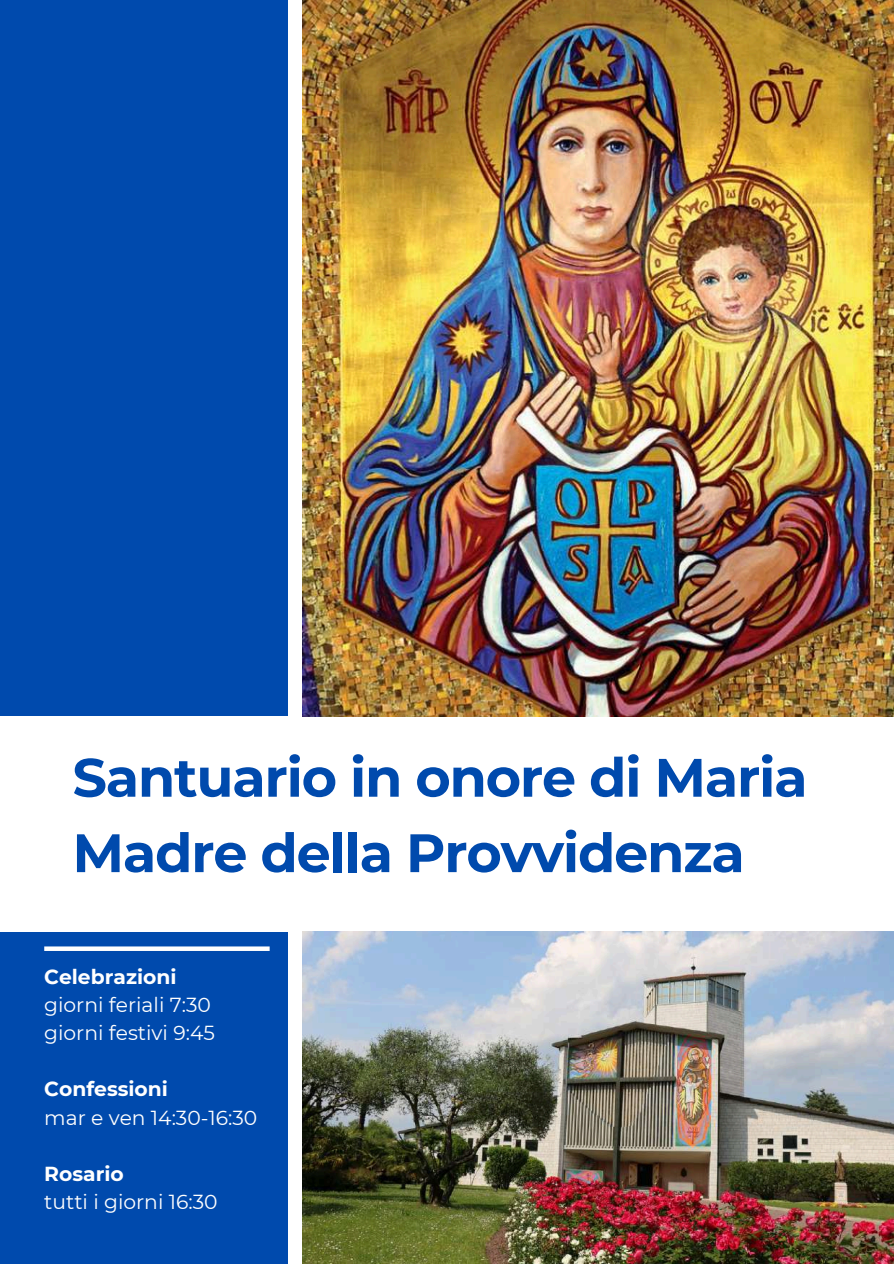
<style>
.page{position:relative;width:894px;height:1264px;background:#fff}
.page>*{position:absolute;margin:0;border:0;box-sizing:border-box;transform-origin:0 0}
.t1{font:700 54px/75.3px "Montserrat";letter-spacing:-.02em;color:#004aad}
.t2{font:20.25px/28.2px "Montserrat";color:#fff}
.t3{font:700 20.25px "Montserrat";color:#fff}
</style>
<div class="page">
<div style="left:0;top:0;width:288px;height:1263px;background:#004aad"></div>
<div style="left:44px;top:946px;width:225px;height:5px;background:#fff"></div>
<div style="left:0;top:716px;width:893px;height:216px;background:#fff"></div>
<img style="left:302px;top:0;width:591px;height:717px">
<img style="left:302px;top:931px;width:591px;height:332px">
<h1 class="t1" style="left:72px;top:739px;width:736px">Santuario in onore di Maria<br>Madre della Provvidenza</h1>
<p class="t3" style="left:44px;top:964px;width:134px">Celebrazioni</p>
<p class="t2" style="left:44px;top:990px;width:172px">giorni feriali 7:30 giorni festivi 9:45</p>
<p class="t3" style="left:44px;top:1076px;width:125px">Confessioni</p>
<p class="t2" style="left:44px;top:1103px;width:214px">mar e ven 14:30-16:30</p>
<p class="t3" style="left:44px;top:1161px;width:81px">Rosario</p>
<p class="t2" style="left:44px;top:1187px;width:175px">tutti i giorni 16:30</p>
</div>
